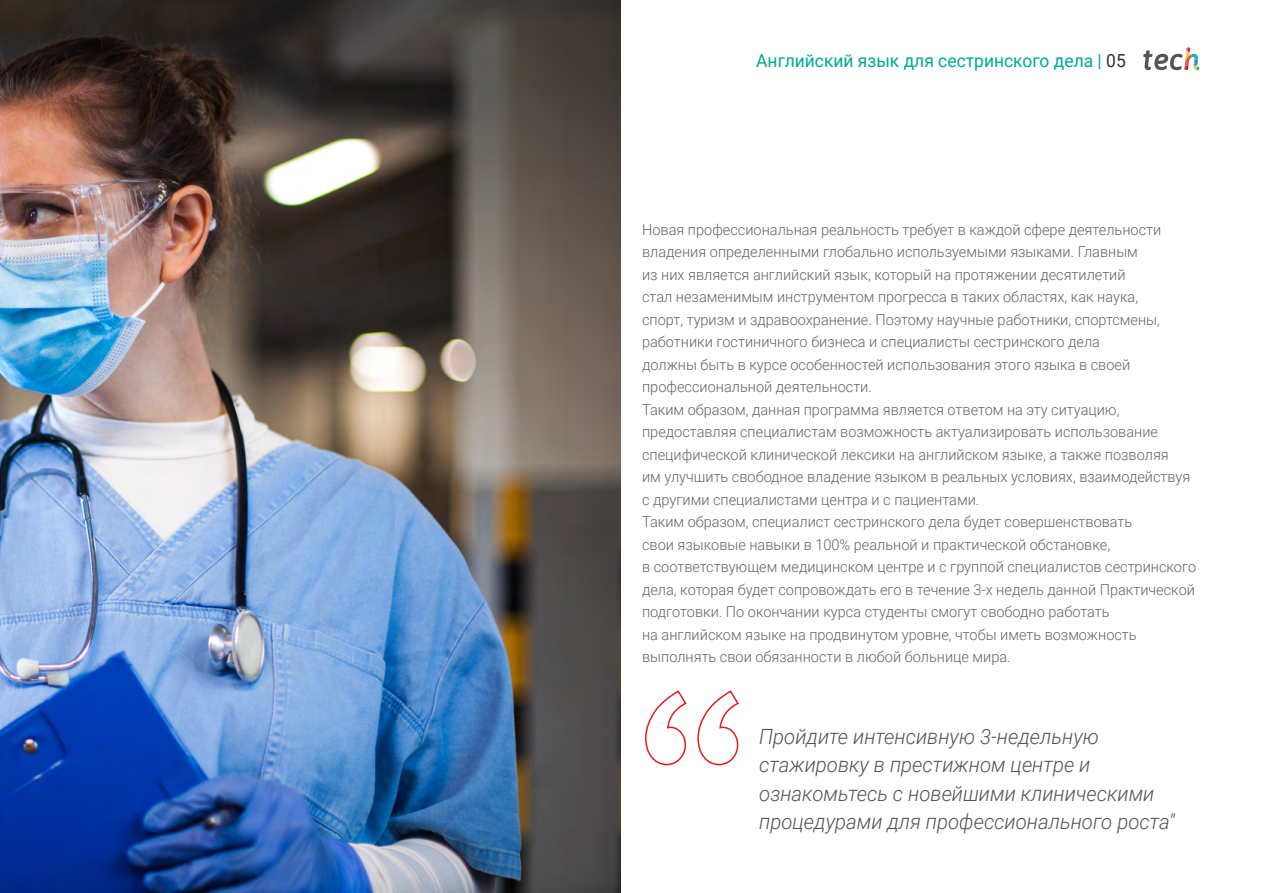
<style>
.page{position:relative;width:1263px;height:893px;background:#fff}
.page>*{position:absolute;margin:0;border:0;box-sizing:border-box;transform-origin:0 0}
.t1{font:italic 300 21px/28.5px "Roboto";color:#52555b}
.t2{font:18px "Roboto";color:#00a996}
.t3{font:300 15px/22.5px "Roboto";color:#61646a}
.s1{color:#312e20}
</style>
<div class="page">
<svg style="left:645px;top:690px;width:94px;height:76px"></svg>
<img style="left:0;top:0;width:621px;height:893px">
<svg style="left:1143px;top:47px;width:56px;height:24px"></svg>
<p class="t2" style="left:756px;top:48px;width:371px">Английский язык для сестринского дела | <span class="s1">05</span></p>
<p class="t3" style="left:642px;top:217px;width:556px">Новая профессиональная реальность требует в каждой сфере деятельности владения определенными глобально используемыми языками. Главным<br>из них является английский язык, который на протяжении десятилетий<br>стал незаменимым инструментом прогресса в таких областях, как наука,<br>спорт, туризм и здравоохранение. Поэтому научные работники, спортсмены, работники гостиничного бизнеса и специалисты сестринского дела<br>должны быть в курсе особенностей использования этого языка в своей профессиональной деятельности.<br>Таким образом, данная программа является ответом на эту ситуацию, предоставляя специалистам возможность актуализировать использование специфической клинической лексики на английском языке, а также позволяя<br>им улучшить свободное владение языком в реальных условиях, взаимодействуя с другими специалистами центра и с пациентами.<br>Таким образом, специалист сестринского дела будет совершенствовать<br>свои языковые навыки в 100% реальной и практической обстановке,<br>в соответствующем медицинском центре и с группой специалистов сестринского дела, которая будет сопровождать его в течение 3-х недель данной Практической подготовки. По окончании курса студенты смогут свободно работать<br>на английском языке на продвинутом уровне, чтобы иметь возможность выполнять свои обязанности в любой больнице мира.</p>
<h1 class="t1" style="left:759px;top:721px;width:417px">Пройдите интенсивную 3-недельную стажировку в престижном центре и ознакомьтесь с новейшими клиническими процедурами для профессионального роста"</h1>
</div>
